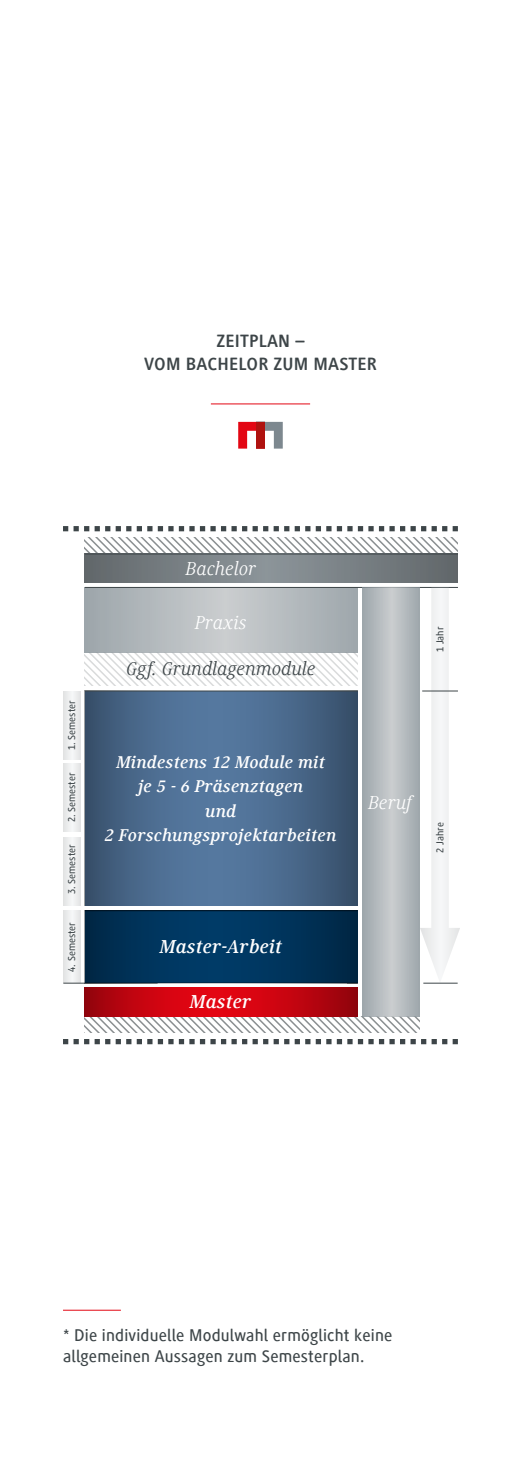
<style>
.page{position:relative;width:521px;height:1474px;background:#fff}
.page>*{position:absolute;margin:0;border:0;box-sizing:border-box;transform-origin:0 0}
.t1{font:italic 19.25px "Generis Serif Com";letter-spacing:.01em;color:#3d4548}
.t2{font:italic 19.25px "Generis Serif Com";letter-spacing:.01em;color:#fff}
.t3{font:italic 700 19.25px "Generis Serif Com";letter-spacing:.01em;color:#fff}
.t4{font:700 18.38px/22.8px "Generis Simple Com";letter-spacing:.01em;color:#3d4548;text-align:center}
.t5{font:500 17.5px/21px "Generis Simple Com";letter-spacing:.01em;color:#3d4548}
.t6{font:italic 700 17.5px/24.5px "Generis Serif Com";letter-spacing:.01em;color:#fff;text-align:center}
.t7{font:500 10.5px "Generis Simple Com";color:#3d4548}
</style>
<div class="page">
<hr style="left:211px;top:403px;width:99px;height:1px;background:#e30613">
<svg style="left:238px;top:422px;width:45px;height:26px"></svg>
<hr style="left:63px;top:1309px;width:58px;height:1px;background:#e30613">
<div style="left:63px;top:910px;width:17px;height:72px;background:#eeefef"></div>
<div style="left:63px;top:691px;width:17px;height:68px;background:#eeefef"></div>
<div style="left:63px;top:837px;width:17px;height:68px;background:#eeefef"></div>
<div style="left:63px;top:763px;width:17px;height:68px;background:#eeefef"></div>
<svg style="left:63px;top:526px;width:395px;height:5px"></svg>
<svg style="left:63px;top:1039px;width:395px;height:5px"></svg>
<svg style="left:85px;top:537px;width:373px;height:16px"></svg>
<svg style="left:85px;top:652px;width:272px;height:33px"></svg>
<svg style="left:85px;top:1016px;width:334px;height:16px"></svg>
<svg style="left:85px;top:588px;width:273px;height:64px;background:#b4b9bd"></svg>
<hr style="left:63px;top:982px;width:295px;height:1px;background:#3d4548">
<svg style="left:85px;top:554px;width:373px;height:29px;background:#757c81"></svg>
<svg style="left:85px;top:691px;width:272px;height:214px;background:#49678a"></svg>
<hr style="left:85px;top:587px;width:373px;height:1px;background:#3d4548">
<hr style="left:85px;top:690px;width:273px;height:1px;background:#3d4548">
<hr style="left:85px;top:553px;width:373px;height:1px;background:#3d4548">
<div style="left:431px;top:587px;width:18px;height:363px;background:#f2f3f4"></div>
<svg style="left:420px;top:928px;width:40px;height:50px"></svg>
<svg style="left:362px;top:587px;width:57px;height:429px;background:#b4b9bd"></svg>
<hr style="left:423px;top:982px;width:35px;height:1px;background:#3d4548">
<hr style="left:422px;top:690px;width:36px;height:1px;background:#3d4548">
<svg style="left:85px;top:987px;width:273px;height:29px;background:#c30410"></svg>
<svg style="left:85px;top:910px;width:273px;height:73px;background:#003258"></svg>
<p class="t4" style="left:144px;top:330px;width:234px">ZEITPLAN –<br>VOM BACHELOR ZUM MASTER</p>
<p class="t7" style="left:66px;top:750px;width:51px;rotate:-90deg">1. Semester</p>
<p class="t7" style="left:66px;top:822px;width:51px;rotate:-90deg">2. Semester</p>
<p class="t7" style="left:66px;top:894px;width:51px;rotate:-90deg">3. Semester</p>
<p class="t7" style="left:66px;top:971px;width:51px;rotate:-90deg">4. Semester</p>
<p class="t2" style="left:186px;top:558px;width:72px">Bachelor</p>
<p class="t2" style="left:195px;top:611px;width:53px">Praxis</p>
<p class="t1" style="left:127px;top:658px;width:191px">Ggf. Grundlagenmodule</p>
<p class="t6" style="left:105px;top:749px;width:233px">Mindestens 12 Module mit<br>je 5 - 6 Präsenztagen<br>und<br>2 Forschungsprojektarbeiten</p>
<p class="t3" style="left:160px;top:936px;width:124px">Master-Arbeit</p>
<p class="t3" style="left:190px;top:990px;width:63px">Master</p>
<p class="t7" style="left:434px;top:652px;width:27px;rotate:-90deg">1 Jahr</p>
<p class="t2" style="left:369px;top:792px;width:45px">Beruf</p>
<p class="t7" style="left:434px;top:852px;width:32px;rotate:-90deg">2 Jahre</p>
<p class="t5" style="left:63px;top:1325px;width:331px">* Die individuelle Modulwahl ermöglicht keine allgemeinen Aussagen zum Semesterplan.</p>
</div>
